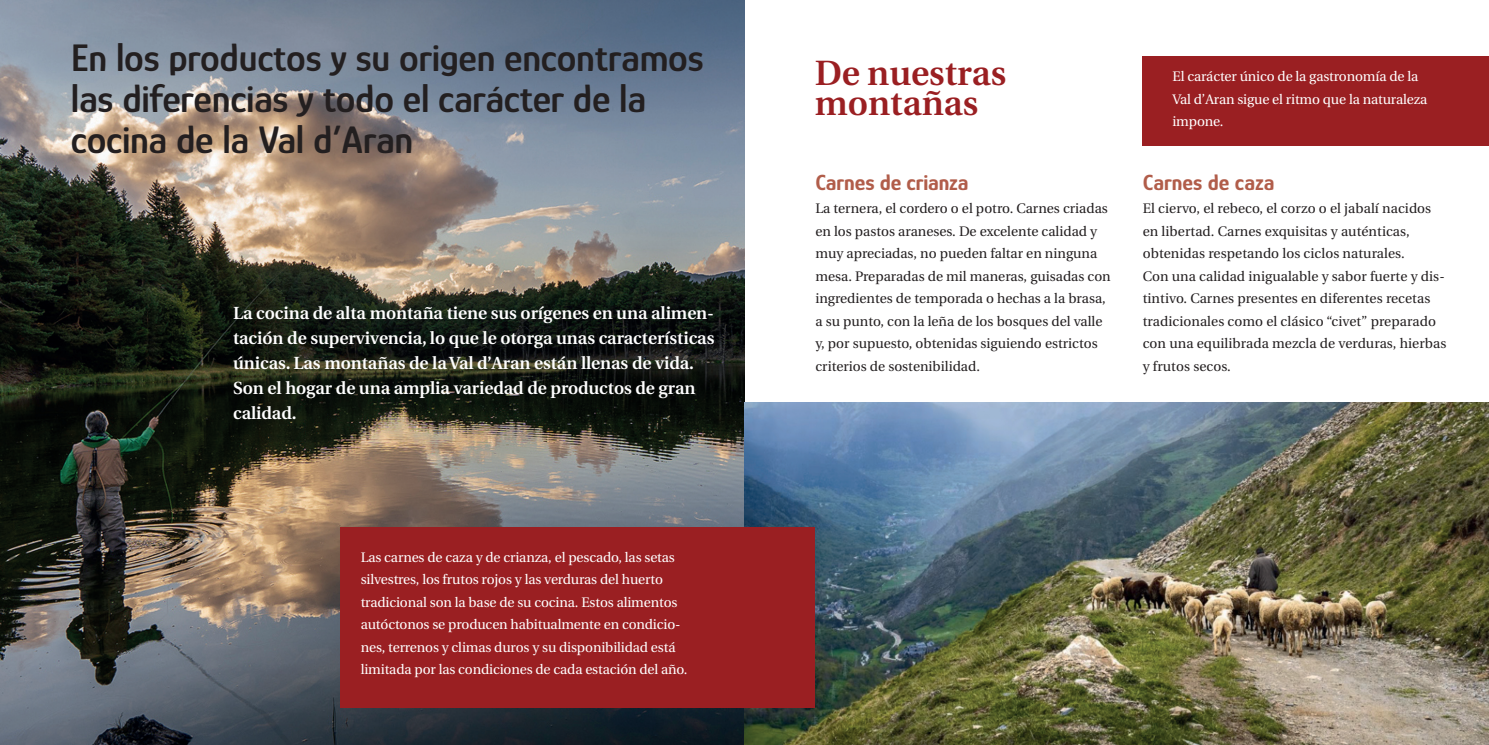
<style>
.page{position:relative;width:1489px;height:745px;background:#fff}
.page>*{position:absolute;margin:0;border:0;box-sizing:border-box;transform-origin:0 0}
.t1{font:600 39.38px/41.2px "Glory";letter-spacing:-.005em;color:#231f20}
.t2{font:600 35px/30px "Utopia";color:#9a1f22}
.t3{font:700 22.5px "Glory";color:#b15d4a}
.t4{font:600 17.5px/25px "Utopia";letter-spacing:-.005em;color:#fff}
.t5{font:13.75px/22.5px "Utopia";color:#231f20}
.t6{font:13.75px/22.5px "Utopia";letter-spacing:-.01em;color:#fff}
</style>
<div class="page">
<img style="left:0;top:0;width:744px;height:744px">
<img style="left:744px;top:402px;width:744px;height:342px">
<div style="left:340px;top:526px;width:474px;height:181px;background:#9a1f22"></div>
<div style="left:1142px;top:57px;width:346px;height:89px;background:#9a1f22"></div>
<h1 class="t1" style="left:71px;top:35px;width:634px">En los productos y su origen encontramos las diferencias y todo el carácter de la cocina de la Val d’Aran</h1>
<p class="t4" style="left:233px;top:300px;width:483px">La cocina de alta montaña tiene sus orígenes en una alimen&shy;tación de supervivencia, lo que le otorga unas características únicas. Las montañas de la Val d’Aran están llenas de vida.<br>Son el hogar de una amplia variedad de productos de gran calidad.</p>
<p class="t6" style="left:361px;top:545px;width:328px">Las carnes de caza y de crianza, el pescado, las setas silvestres, los frutos rojos y las verduras del huerto tradicional son la base de su cocina. Estos alimentos autóctonos se producen habitualmente en condicio&shy;nes, terrenos y climas duros y su disponibilidad está limitada por las condiciones de cada estación del año.</p>
<h2 class="t2" style="left:814px;top:58px;width:193px">De nuestras montañas</h2>
<h3 class="t3" style="left:815px;top:168px;width:155px">Carnes de crianza</h3>
<p class="t5" style="left:815px;top:197px;width:297px">La ternera, el cordero o el potro. Carnes criadas en los pastos araneses. De excelente calidad y muy apreciadas, no pueden faltar en ninguna mesa. Preparadas de mil maneras, guisadas con ingredientes de temporada o hechas a la brasa, a su punto, con la leña de los bosques del valle y, por supuesto, obtenidas siguiendo estrictos criterios de sostenibilidad.</p>
<p class="t6" style="left:1172px;top:65px;width:256px">El carácter único de la gastronomía de la<br>Val d’Aran sigue el ritmo que la naturaleza impone.</p>
<h3 class="t3" style="left:1142px;top:168px;width:133px">Carnes de caza</h3>
<p class="t5" style="left:1142px;top:197px;width:305px">El ciervo, el rebeco, el corzo o el jabalí nacidos en libertad. Carnes exquisitas y auténticas, obtenidas respetando los ciclos naturales.<br>Con una calidad inigualable y sabor fuerte y dis&shy;tintivo. Carnes presentes en diferentes recetas tradicionales como el clásico “civet” preparado con una equilibrada mezcla de verduras, hierbas y frutos secos.</p>
</div>
